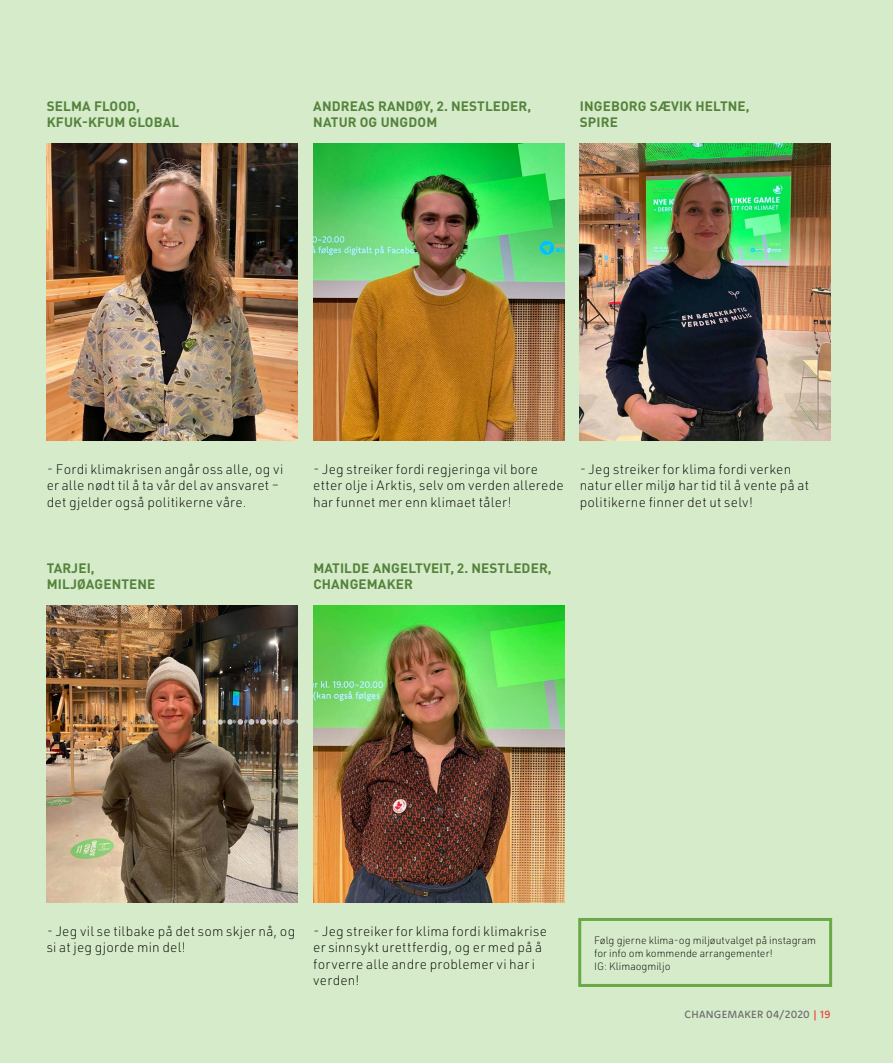
<style>
.page{position:relative;width:893px;height:1063px;background:#d5ebc9}
.page>*{position:absolute;margin:0;border:0;box-sizing:border-box;transform-origin:0 0}
.t1{font:200 13.5px/16.5px "URWDIN";letter-spacing:.015em;color:#000}
.t2{font:700 13.5px/16.5px "DIN Pro";letter-spacing:.01em;color:#54823b}
.t3{font:200 10.5px/12.8px "URWDIN";color:#000}
.t4{font:500 10.5px "Komet";letter-spacing:.03em;color:#6d6e71}
.s1{color:#e8443a}
</style>
<div class="page">
<img style="left:47px;top:144px;width:251px;height:297px">
<img style="left:313px;top:144px;width:251px;height:297px">
<img style="left:47px;top:605px;width:251px;height:297px">
<img style="left:580px;top:143px;width:251px;height:297px">
<img style="left:313px;top:605px;width:251px;height:297px">
<div style="left:578px;top:918px;width:254px;height:69px;border:3px solid #6aa848"></div>
<p class="t2" style="left:47px;top:96px;width:134px">SELMA FLOOD,<br>KFUK-KFUM GLOBAL</p>
<p class="t2" style="left:313px;top:96px;width:219px">ANDREAS RANDØY, 2. NESTLEDER,<br>NATUR OG UNGDOM</p>
<p class="t2" style="left:580px;top:96px;width:171px">INGEBORG SÆVIK HELTNE,<br>SPIRE</p>
<p class="t1" style="left:47px;top:461px;width:238px">- Fordi klimakrisen angår oss alle, og vi er alle nødt til å ta vår del av ansvaret – det gjelder også politikerne våre.</p>
<p class="t2" style="left:47px;top:558px;width:110px">TARJEI,<br>MILJØAGENTENE</p>
<p class="t1" style="left:313px;top:461px;width:252px">- Jeg streiker fordi regjeringa vil bore etter olje i Arktis, selv om verden allerede har funnet mer enn klimaet tåler!</p>
<p class="t1" style="left:580px;top:461px;width:231px">- Jeg streiker for klima fordi verken natur eller miljø har tid til å vente på at politikerne finner det ut selv!</p>
<p class="t2" style="left:313px;top:558px;width:240px">MATILDE ANGELTVEIT, 2. NESTLEDER,<br>CHANGEMAKER</p>
<p class="t1" style="left:47px;top:923px;width:250px">- Jeg vil se tilbake på det som skjer nå, og si at jeg gjorde min del!</p>
<p class="t1" style="left:313px;top:923px;width:235px">- Jeg streiker for klima fordi klimakrise er sinnsykt urettferdig, og er med på å forverre alle andre problemer vi har i verden!</p>
<p class="t3" style="left:594px;top:934px;width:223px">Følg gjerne klima-og miljøutvalget på instagram for info om kommende arrangementer!<br>IG: Klimaogmiljo</p>
<p class="t4" style="left:685px;top:1008px;width:147px">CHANGEMAKER 04/2020 <span class="s1">| 19</span></p>
</div>
